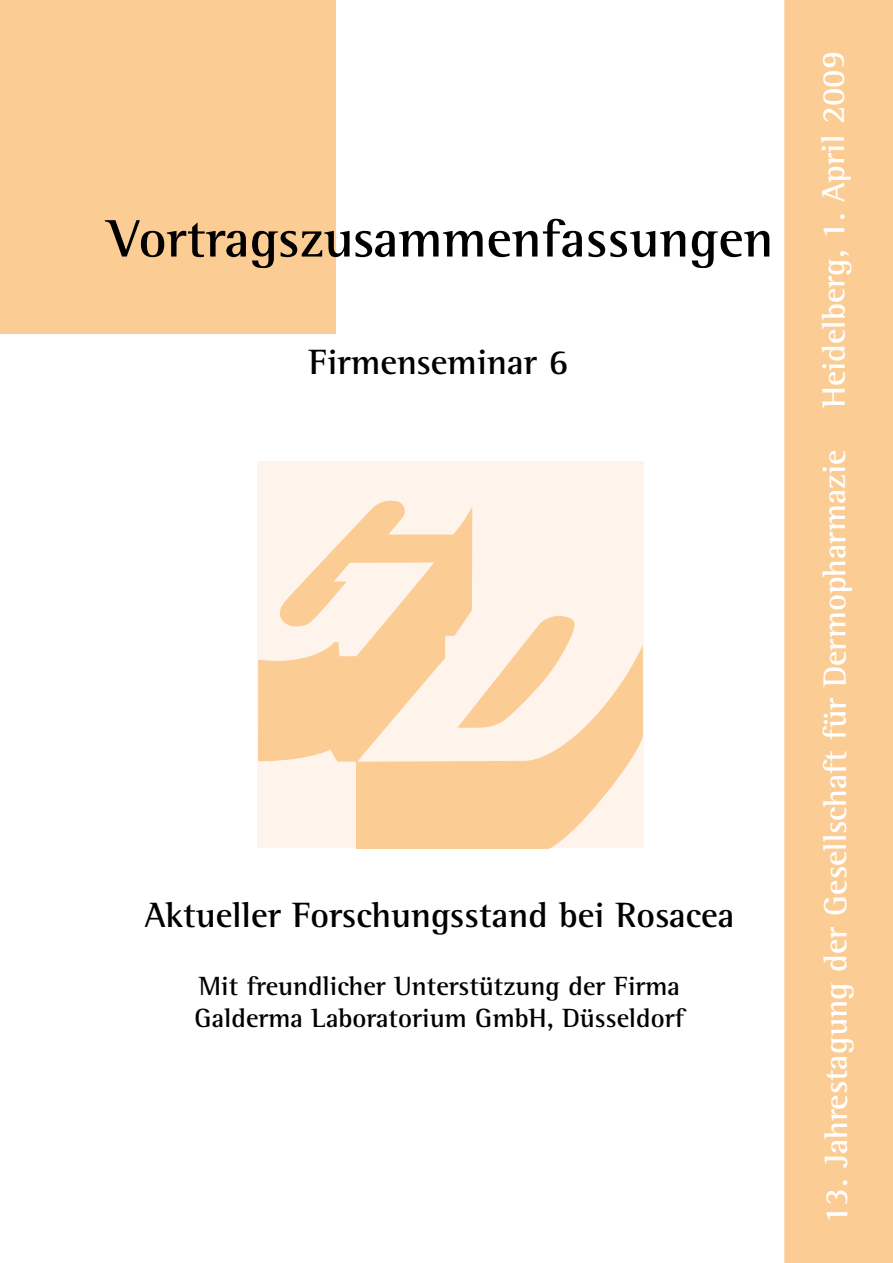
<style>
.page{position:relative;width:893px;height:1263px;background:#fff}
.page>*{position:absolute;margin:0;border:0;box-sizing:border-box;transform-origin:0 0}
.t1{font:700 54px "Agfa Rotis Semi Serif";color:#000}
.t2{font:700 36px "Agfa Rotis Semi Serif";color:#000}
.t3{font:700 33px "Agfa Rotis Semi Serif";letter-spacing:-.005em;color:#fff}
.t4{font:700 27px/32.4px "Agfa Rotis Semi Serif";color:#000}
</style>
<div class="page">
<div style="left:0;top:0;width:336px;height:334px;background:#fbcc94"></div>
<div style="left:784px;top:0;width:109px;height:1263px;background:#fbcc94"></div>
<div style="left:257px;top:461px;width:387px;height:387px;background:#fef4ec"></div>
<svg style="left:258px;top:500px;width:385px;height:348px"></svg>
<svg style="left:457px;top:615px;width:119px;height:113px"></svg>
<h1 class="t1" style="left:108px;top:206px;width:667px">Vortragszusammenfassungen</h1>
<h2 class="t2" style="left:309px;top:340px;width:261px">Firmenseminar 6</h2>
<h2 class="t2" style="left:144px;top:893px;width:592px">Aktueller Forschungsstand bei Rosacea</h2>
<p class="t4" style="left:194px;top:969px;width:491px">Mit freundlicher Unterstützung der Firma<br>Galderma Laboratorium GmbH, Düsseldorf</p>
<p class="t3" style="left:814px;top:408px;width:359px;rotate:-90deg">Heidelberg, 1. April 2009</p>
<p class="t3" style="left:815px;top:1224px;width:776px;rotate:-90deg">13. Jahrestagung der Gesellschaft für Dermopharmazie</p>
</div>
